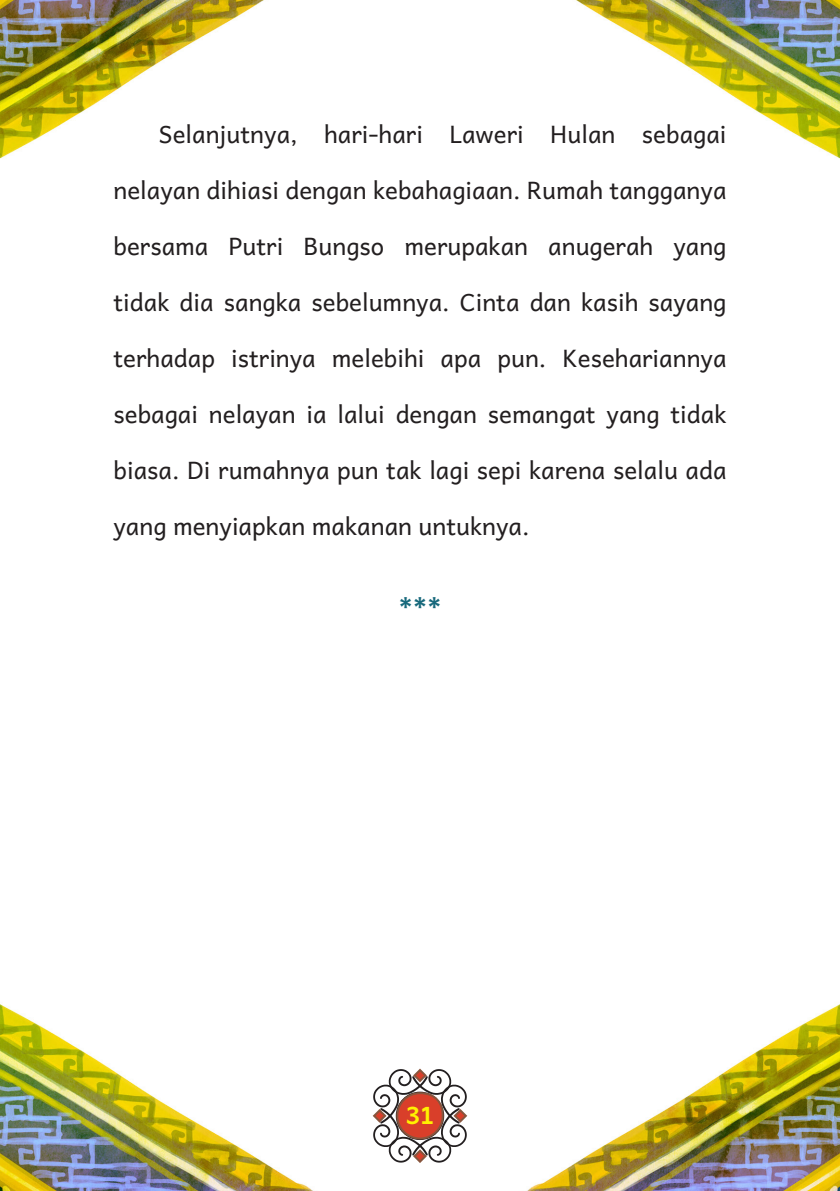
<style>
.page{position:relative;width:840px;height:1191px;background:#fff}
.page>*{position:absolute;margin:0;border:0;box-sizing:border-box;transform-origin:0 0}
._99_Star{font:700 28px "Andika New Basic";color:#18697c}
._02_Teks_Isi{font:24px "Andika New Basic";color:#231f20}
.t1{font:700 24px "Andika New Basic";color:#fff101}
</style>
<div class="page">
<img style="left:0;top:0;width:839px;height:1191px">
<div style="left:366px;top:1062px;width:108px;height:108px;background:#fff;border-radius:50%"></div>
<div style="left:365px;top:1061px;width:110px;height:110px;border:2px solid #fff;border-radius:50%"></div>
<svg style="left:371px;top:1067px;width:97px;height:97px"></svg>
<p class="_02_Teks_Isi" style="left:159px;top:112px;width:568px">Selanjutnya, hari-hari Laweri Hulan sebagai</p>
<p class="_02_Teks_Isi" style="left:113px;top:168px;width:614px">nelayan dihiasi dengan kebahagiaan. Rumah tangganya</p>
<p class="_02_Teks_Isi" style="left:113px;top:224px;width:614px">bersama Putri Bungso merupakan anugerah yang</p>
<p class="_02_Teks_Isi" style="left:113px;top:280px;width:614px">tidak dia sangka sebelumnya. Cinta dan kasih sayang</p>
<p class="_02_Teks_Isi" style="left:113px;top:336px;width:614px">terhadap istrinya melebihi apa pun. Kesehariannya</p>
<p class="_02_Teks_Isi" style="left:113px;top:392px;width:614px">sebagai nelayan ia lalui dengan semangat yang tidak</p>
<p class="_02_Teks_Isi" style="left:113px;top:448px;width:614px">biasa. Di rumahnya pun tak lagi sepi karena selalu ada</p>
<p class="_02_Teks_Isi" style="left:113px;top:504px;width:417px">yang menyiapkan makanan untuknya.</p>
<p class="_99_Star" style="left:398px;top:583px;width:44px">***</p>
<p class="t1" style="left:405px;top:1093px;width:30px">31</p>
</div>
